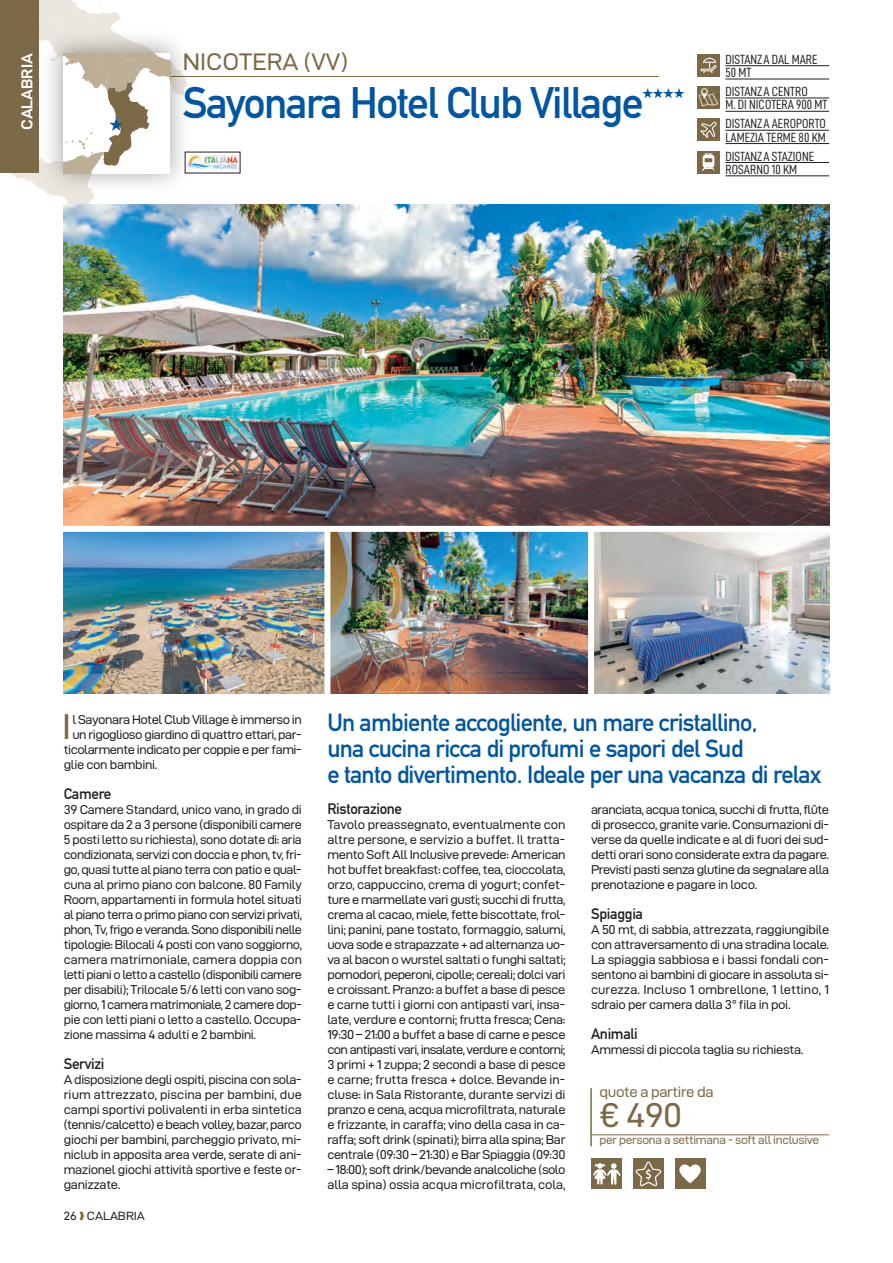
<style>
.page{position:relative;width:893px;height:1263px;background:#fff}
.page>*{position:absolute;margin:0;border:0;box-sizing:border-box;transform-origin:0 0}
.t1{font:700 43.5px "DIN Alternate";letter-spacing:-.035em;color:#0156a3}
.t2{font:36px "D DIN Exp";color:#7c6947}
.t3{font:34.5px "D DIN Exp";color:#7c6947}
.t4{font:700 24.45px/26.1px "DIN Alternate";letter-spacing:-.03em;color:#0156a3}
.t5{font:24px "D DIN Exp";color:#7c6947}
.t6{font:15.9px "D DIN Exp Bold";color:#fff}
.t7{font:700 15px "DIN Alternate";letter-spacing:-.02em;color:#231f20}
.t8{font:15px "D DIN Exp";letter-spacing:-.025em;color:#7c6947}
.t9{font:14.1px "Zapf Dingbats ITC";color:#0156a3}
.t10{font:13.35px/13.4px "D DIN Condensed";color:#231f20}
.t11{font:12.9px/15px "D DIN Exp";letter-spacing:-.03em;color:#231f20;text-align:justify}
.t12{font:12px "D DIN Exp";letter-spacing:-.025em;color:#7c6947}
.t13{font:12px "D DIN Exp";color:#231f20}
.s1{color:#7c6947}
</style>
<div class="page">
<hr style="left:75px;top:76px;width:584px;height:1px;background:#7c6947">
<hr style="left:725px;top:65px;width:104px;height:1px;background:#231f20">
<hr style="left:725px;top:79px;width:104px;height:1px;background:#231f20">
<div style="left:697px;top:54px;width:23px;height:23px;background:#7c6947"></div>
<svg style="left:700px;top:57px;width:17px;height:16px"></svg>
<hr style="left:725px;top:98px;width:104px;height:1px;background:#231f20">
<hr style="left:725px;top:111px;width:104px;height:1px;background:#231f20">
<img style="left:697px;top:86px;width:23px;height:23px">
<hr style="left:725px;top:130px;width:104px;height:1px;background:#231f20">
<hr style="left:725px;top:143px;width:104px;height:1px;background:#231f20">
<div style="left:697px;top:119px;width:23px;height:22px;background:#7c6947"></div>
<svg style="left:700px;top:122px;width:17px;height:16px"></svg>
<hr style="left:725px;top:162px;width:104px;height:1px;background:#231f20">
<hr style="left:725px;top:176px;width:104px;height:1px;background:#231f20">
<div style="left:697px;top:151px;width:23px;height:22px;background:#7c6947"></div>
<svg style="left:702px;top:154px;width:12px;height:17px"></svg>
<hr style="left:591px;top:1134px;width:238px;height:1px;background:#7c6947">
<hr style="left:590px;top:1088px;width:2px;height:58px;background:#7c6947">
<img style="left:64px;top:204px;width:766px;height:322px">
<img style="left:64px;top:532px;width:260px;height:162px">
<img style="left:330px;top:532px;width:258px;height:162px">
<img style="left:594px;top:532px;width:236px;height:162px">
<div style="left:592px;top:1159px;width:30px;height:30px;background:#7c6947"></div>
<svg style="left:593px;top:1163px;width:27px;height:22px"></svg>
<div style="left:633px;top:1159px;width:30px;height:30px;background:#7c6947"></div>
<svg style="left:636px;top:1162px;width:25px;height:24px"></svg>
<div style="left:675px;top:1159px;width:30px;height:30px;background:#7c6947"></div>
<svg style="left:679px;top:1164px;width:22px;height:19px"></svg>
<img style="left:187px;top:155px;width:51px;height:15px">
<svg style="left:0;top:0;width:187px;height:212px"></svg>
<p class="t6" style="left:18px;top:130px;width:79px;rotate:-90deg">CALABRIA</p>
<h3 class="t5" style="left:183px;top:54px;width:167px">NicOTEra (VV)</h3>
<h1 class="t1" style="left:183px;top:78px;width:462px">Sayonara Hotel Club Village</h1>
<p class="t9" style="left:642px;top:85px;width:44px">★★★★</p>
<p class="t10" style="left:725px;top:52px;width:94px">DISTANZA DAL MARE<br>50 MT</p>
<p class="t10" style="left:725px;top:84px;width:103px">DISTANZA CENTRO<br>M. DI NICOTERA 900 MT</p>
<p class="t10" style="left:725px;top:117px;width:102px">DISTANZA AEROPORTO<br>LAMEZIA TERME 80 KM</p>
<p class="t10" style="left:725px;top:149px;width:90px">DISTANZA STAZIONE<br>ROSARNO 10 KM</p>
<h2 class="t2" style="left:62px;top:714px;width:10px">i</h2>
<p class="t11" style="left:72px;top:713px;width:231px">l Sayonara Hotel club Village è immerso in</p>
<p class="t11" style="left:72px;top:728px;width:231px">un rigoglioso giardino di quattro ettari, par-</p>
<p class="t11" style="left:64px;top:743px;width:239px">ticolarmente indicato per coppie e per fami-</p>
<p class="t11" style="left:64px;top:758px;width:95px">glie con bambini.</p>
<p class="t7" style="left:64px;top:785px;width:49px">Camere</p>
<p class="t11" style="left:64px;top:803px;width:240px">39 camere Standard, unico vano, in grado di ospitare da 2 a 3 persone (disponibili camere 5 posti letto su richiesta), sono dotate di: aria condizionata, servizi con doccia e phon, tv, fri&shy;go, quasi tutte al piano terra con patio e qual&shy;cuna al primo piano con balcone. 80 Family room, appartamenti in formula hotel situati al piano terra o primo piano con servizi privati, phon, Tv, frigo e veranda. Sono disponibili nelle tipologie: bilocali 4 posti con vano soggiorno, camera matrimoniale, camera doppia con letti piani o letto a castello (disponibili camere per disabili); Trilocale 5/6 letti con vano sog&shy;giorno, 1 camera matrimoniale, 2 camere dop&shy;pie con letti piani o letto a castello. Occupa&shy;zione massima 4 adulti e 2 bambini.</p>
<p class="t7" style="left:64px;top:1055px;width:42px">Servizi</p>
<p class="t11" style="left:64px;top:1073px;width:240px">a disposizione degli ospiti, piscina con sola&shy;rium attrezzato, piscina per bambini, due campi sportivi polivalenti in erba sintetica (tennis/calcetto) e beach volley, bazar, parco giochi per bambini, parcheggio privato, mi&shy;niclub in apposita area verde, serate di ani&shy;mazionel giochi attività sportive e feste or&shy;ganizzate.</p>
<p class="t13" style="left:64px;top:1212px;width:83px">26 <span class="s1">❱</span> calabria</p>
<h3 class="t4" style="left:327px;top:710px;width:496px">Un ambiente accogliente, un mare cristallino,<br>una cucina ricca di profumi e sapori del Sud<br>e tanto divertimento. Ideale per una vacanza di relax</h3>
<p class="t7" style="left:327px;top:800px;width:76px">Ristorazione</p>
<p class="t11" style="left:327px;top:818px;width:240px">Tavolo preassegnato, eventualmente con altre persone, e servizio a buffet. il tratta&shy;mento Soft all inclusive prevede: american hot buffet breakfast: coffee, tea, cioccolata, orzo, cappuccino, crema di yogurt; confet&shy;ture e marmellate vari gusti; succhi di frutta, crema al cacao, miele, fette biscottate, frol&shy;lini; panini, pane tostato, formaggio, salumi, uova sode e strapazzate + ad alternanza uo&shy;va al bacon o wurstel saltati o funghi saltati; pomodori, peperoni, cipolle; cereali; dolci vari e croissant. Pranzo: a buffet a base di pesce e carne tutti i giorni con antipasti vari, insa&shy;late, verdure e contorni; frutta fresca; cena:<br>19:30 – 21:00 a buffet a base di carne e pesce con antipasti vari, insalate, verdure e contorni; 3 primi + 1 zuppa; 2 secondi a base di pesce e carne; frutta fresca + dolce. bevande in&shy;cluse: in Sala ristorante, durante servizi di pranzo e cena, acqua microfiltrata, naturale e frizzante, in caraffa; vino della casa in ca&shy;raffa; soft drink (spinati); birra alla spina; bar centrale (09:30 – 21:30) e bar Spiaggia (09:30</p>
<p class="t11" style="left:327px;top:1163px;width:240px">– 18:00); soft drink/bevande analcoliche (solo alla spina) ossia acqua microfiltrata, cola,</p>
<p class="t11" style="left:591px;top:803px;width:240px">aranciata, acqua tonica, succhi di frutta, flûte di prosecco, granite varie. consumazioni di&shy;verse da quelle indicate e al di fuori dei sud&shy;detti orari sono considerate extra da pagare.<br>Previsti pasti senza glutine da segnalare alla prenotazione e pagare in loco.</p>
<p class="t7" style="left:591px;top:905px;width:54px">Spiaggia</p>
<p class="t11" style="left:591px;top:923px;width:240px">a 50 mt, di sabbia, attrezzata, raggiungibile con attraversamento di una stradina locale. la spiaggia sabbiosa e i bassi fondali con&shy;sentono ai bambini di giocare in assoluta si&shy;curezza. incluso 1 ombrellone, 1 lettino, 1 sdraio per camera dalla 3° fila in poi.</p>
<p class="t7" style="left:591px;top:1025px;width:48px">Animali</p>
<p class="t11" style="left:591px;top:1043px;width:214px">ammessi di piccola taglia su richiesta.</p>
<p class="t8" style="left:600px;top:1087px;width:116px">quote a partire da</p>
<h3 class="t3" style="left:600px;top:1103px;width:84px">€ 490</h3>
<p class="t12" style="left:600px;top:1135px;width:221px">per persona a settimana - soft all inclusive</p>
</div>
